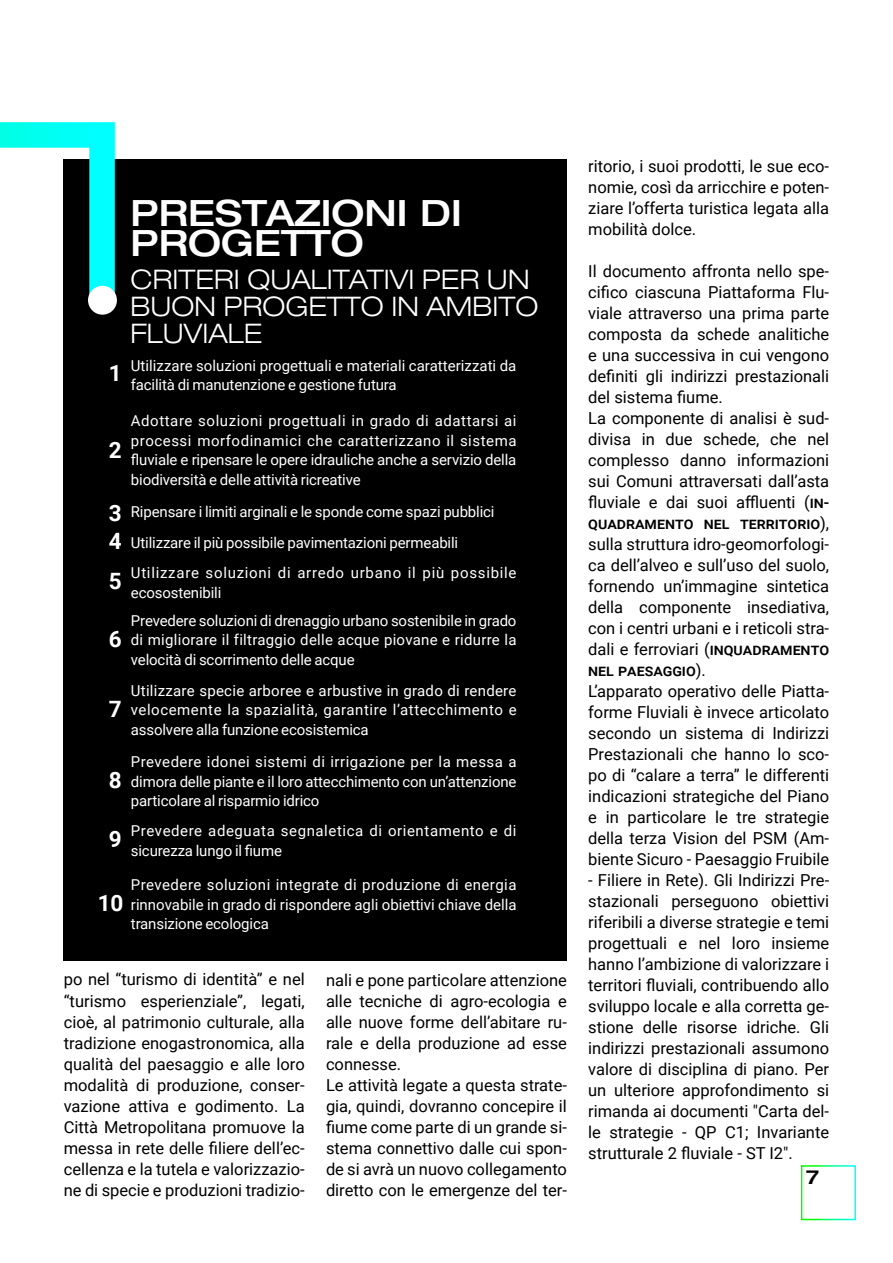
<style>
.page{position:relative;width:893px;height:1263px;background:#fff}
.page>*{position:absolute;margin:0;border:0;box-sizing:border-box;transform-origin:0 0}
.t1{font:500 expanded 36.3px/30px "Helvetica Neue LT Pro";color:#fff}
.t2{font:300 expanded 27px/27px "Helvetica Neue LT Pro";color:#fff}
.t3{font:700 22.5px "Roboto";color:#fff}
.t4{font:500 expanded 19.5px "Helvetica Neue LT Pro";color:#000}
.t5{font:16.5px/21px "Roboto";color:#000;text-align:justify}
.t6{font:15px/19.5px "Roboto";letter-spacing:-.01em;color:#fff;text-align:justify}
.t7{font:15px/19.5px "Roboto";letter-spacing:.04em;color:#fff}
.t8{font:15px/19.5px "Roboto";letter-spacing:.05em;color:#fff}
.s1{font-weight:500}
</style>
<div class="page">
<div style="left:64px;top:159px;width:503px;height:802px;background:#000"></div>
<svg style="left:0;top:122px;width:117px;height:205px"></svg>
<div style="left:88px;top:286px;width:29px;height:29px;background:#fff;border-radius:50%"></div>
<div style="left:801px;top:1165px;width:55px;height:55px;border:2px solid #fff"></div>
<h3 class="t3" style="left:109px;top:357px;width:14px">1</h3>
<h3 class="t3" style="left:109px;top:434px;width:14px">2</h3>
<h3 class="t3" style="left:109px;top:497px;width:14px">3</h3>
<h3 class="t3" style="left:109px;top:526px;width:14px">4</h3>
<h3 class="t3" style="left:109px;top:565px;width:14px">5</h3>
<h3 class="t3" style="left:109px;top:623px;width:14px">6</h3>
<h3 class="t3" style="left:109px;top:693px;width:14px">7</h3>
<h3 class="t3" style="left:109px;top:764px;width:14px">8</h3>
<h3 class="t3" style="left:109px;top:823px;width:14px">9</h3>
<h3 class="t3" style="left:98px;top:888px;width:27px">10</h3>
<h1 class="t1" style="left:130px;top:197px;width:333px">PRESTAZIONI DI<br>PROGETTO</h1>
<h2 class="t2" style="left:130px;top:265px;width:410px">CRITERI QUALITATIVI PER UN<br>BUON PROGETTO IN AMBITO<br>FLUVIALE</h2>
<p class="t6" style="left:131px;top:355px;width:387px">Utilizzare soluzioni progettuali e materiali caratterizzati da facilità di manutenzione e gestione futura</p>
<p class="t6" style="left:131px;top:410px;width:387px">Adottare soluzioni progettuali in grado di adattarsi ai processi morfodinamici che caratterizzano il sistema fluviale e ripensare le opere idrauliche anche a servizio della biodiversità e delle attività ricreative</p>
<p class="t6" style="left:131px;top:501px;width:365px">Ripensare i limiti arginali e le sponde come spazi pubblici</p>
<p class="t6" style="left:131px;top:532px;width:329px">Utilizzare il più possibile pavimentazioni permeabili</p>
<p class="t8" style="left:131px;top:562px;width:387px">Utilizzare soluzioni di arredo urbano il più possibile ecosostenibili</p>
<p class="t6" style="left:131px;top:610px;width:387px">Prevedere soluzioni di drenaggio urbano sostenibile in grado di migliorare il filtraggio delle acque piovane e ridurre la velocità di scorrimento delle acque</p>
<p class="t6" style="left:131px;top:680px;width:387px">Utilizzare specie arboree e arbustive in grado di rendere velocemente la spazialità, garantire l’attecchimento e assolvere alla funzione ecosistemica</p>
<p class="t6" style="left:131px;top:751px;width:387px">Prevedere idonei sistemi di irrigazione per la messa a dimora delle piante e il loro attecchimento con un’attenzione particolare al risparmio idrico</p>
<p class="t7" style="left:131px;top:821px;width:387px">Prevedere adeguata segnaletica di orientamento e di sicurezza lungo il fiume</p>
<p class="t6" style="left:131px;top:875px;width:387px">Prevedere soluzioni integrate di produzione di energia rinnovabile in grado di rispondere agli obiettivi chiave della transizione ecologica</p>
<p class="t5" style="left:64px;top:968px;width:242px">po nel “turismo di identità” e nel “turismo esperienziale”, legati, cioè, al patrimonio culturale, alla tradizione enogastronomica, alla qualità del paesaggio e alle loro modalità di produzione, conser&shy;vazione attiva e godimento. La Città Metropolitana promuove la messa in rete delle filiere dell’ec&shy;cellenza e la tutela e valorizzazio&shy;ne di specie e produzioni tradizio-</p>
<p class="t5" style="left:326px;top:968px;width:242px;text-align:left">nali e pone particolare attenzione alle tecniche di agro-ecologia e alle nuove forme dell’abitare ru&shy;rale e della produzione ad esse connesse.<br>Le attività legate a questa strate&shy;gia, quindi, dovranno concepire il fiume come parte di un grande si&shy;stema connettivo dalle cui spon&shy;de si avrà un nuovo collegamento diretto con le emergenze del ter-</p>
<p class="t5" style="left:588px;top:155px;width:242px">ritorio, i suoi prodotti, le sue eco&shy;nomie, così da arricchire e poten&shy;ziare l’offerta turistica legata alla mobilità dolce.</p>
<p class="t5" style="left:588px;top:260px;width:242px;text-align:left">Il documento affronta nello spe&shy;cifico ciascuna Piattaforma Flu&shy;viale attraverso una prima parte composta da schede analitiche e una successiva in cui vengono definiti gli indirizzi prestazionali del sistema fiume.<br>La componente di analisi è sud&shy;divisa in due schede, che nel complesso danno informazioni sui Comuni attraversati dall’asta fluviale e dai suoi affluenti (<span class="s1">in&shy;quadramento nel territorio</span>), sulla struttura idro-geomorfologi&shy;ca dell’alveo e sull’uso del suolo, fornendo un’immagine sintetica della componente insediativa, con i centri urbani e i reticoli stra&shy;dali e ferroviari (<span class="s1">inquadramento nel paesaggio</span>).<br>L’apparato operativo delle Piatta&shy;forme Fluviali è invece articolato secondo un sistema di Indirizzi<br>Prestazionali che hanno lo sco&shy;po di “calare a terra” le differenti indicazioni strategiche del Piano e in particolare le tre strategie della terza Vision del PSM (Am&shy;biente Sicuro - Paesaggio Fruibile</p>
<p class="t5" style="left:588px;top:869px;width:242px">- Filiere in Rete). Gli Indirizzi Pre&shy;stazionali perseguono obiettivi riferibili a diverse strategie e temi progettuali e nel loro insieme hanno l’ambizione di valorizzare i territori fluviali, contribuendo allo sviluppo locale e alla corretta ge&shy;stione delle risorse idriche. Gli indirizzi prestazionali assumono valore di disciplina di piano. Per un ulteriore approfondimento si rimanda ai documenti "Carta del&shy;le strategie - QP C1; Invariante strutturale 2 fluviale - ST I2".</p>
<p class="t4" style="left:806px;top:1165px;width:15px">7</p>
</div>
